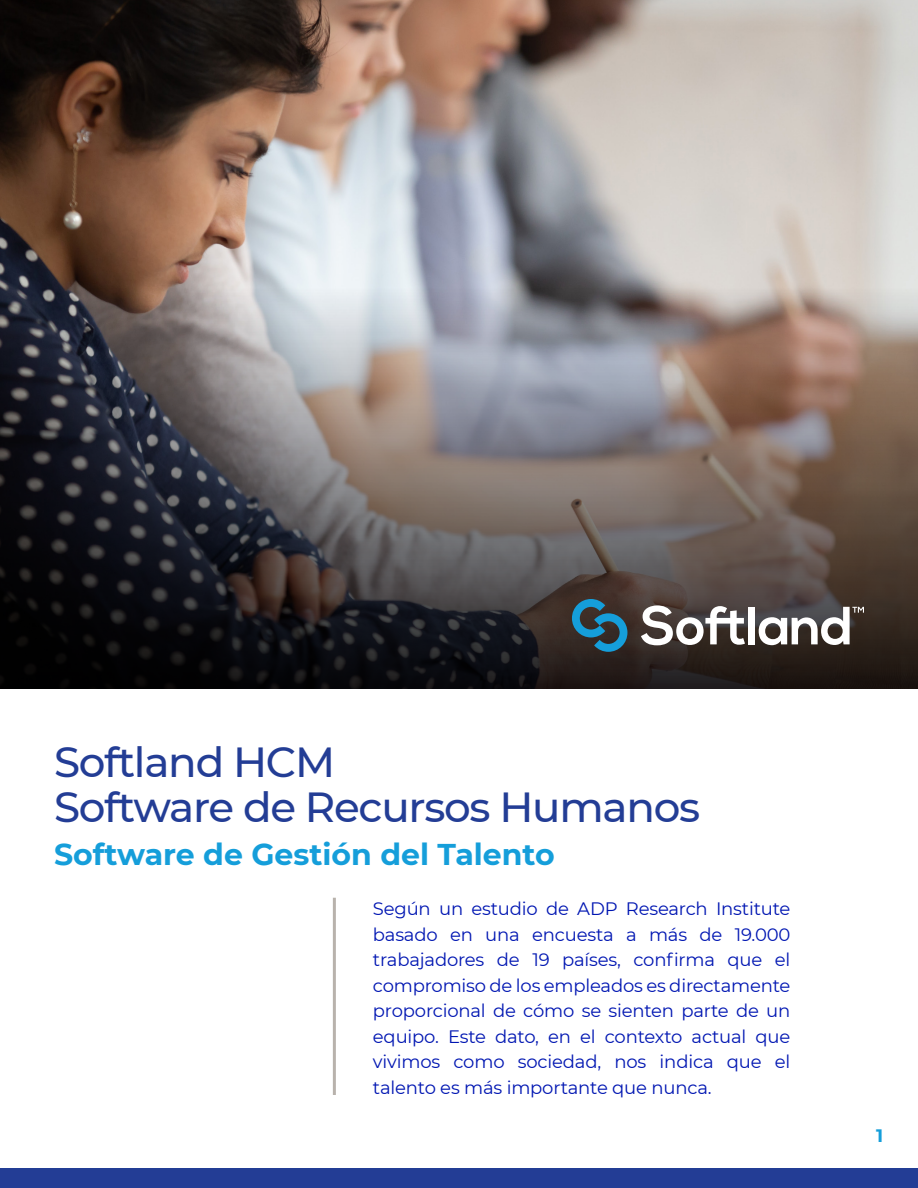
<style>
.page{position:relative;width:918px;height:1188px;background:#fff}
.page>*{position:absolute;margin:0;border:0;box-sizing:border-box;transform-origin:0 0}
.t1{font:500 42px "Montserrat";letter-spacing:-.03em;color:#233d95}
.t2{font:700 30px "Montserrat";color:#159eda}
.t3{font:18px/25.5px "Montserrat";letter-spacing:-.01em;color:#0016b2;text-align:justify}
.t4{font:700 18px "Montserrat";color:#159eda}
</style>
<div class="page">
<img style="left:0;top:0;width:918px;height:689px">
<svg style="left:0;top:288px;width:918px;height:400px;background:#5e5757"></svg>
<div style="left:0;top:1168px;width:918px;height:20px;background:#233d95"></div>
<svg style="left:641px;top:605px;width:104px;height:40px"></svg>
<div style="left:748px;top:607px;width:7px;height:37px;background:#fff"></div>
<svg style="left:759px;top:607px;width:105px;height:38px"></svg>
<svg style="left:572px;top:599px;width:55px;height:53px;background:#2a586d"></svg>
<hr style="left:333px;top:898px;width:3px;height:197px;background:#b8b2ac">
<p class="t1" style="left:54px;top:732px;width:283px">Softland HCM</p>
<p class="t1" style="left:54px;top:777px;width:648px">Software de Recursos Humanos</p>
<p class="t2" style="left:54px;top:832px;width:502px">Software de Gestión del Talento</p>
<p class="t3" style="left:373px;top:895px;width:419px">Según un estudio de ADP Research Institute basado en una encuesta a más de 19.000 trabajadores de 19 países, confirma que el compromiso de los empleados es directamente proporcional de cómo se sienten parte de un equipo. Este dato, en el contexto actual que vivimos como sociedad, nos indica que el talento es más importante que nunca.</p>
<p class="t4" style="left:876px;top:1123px;width:9px">1</p>
</div>
